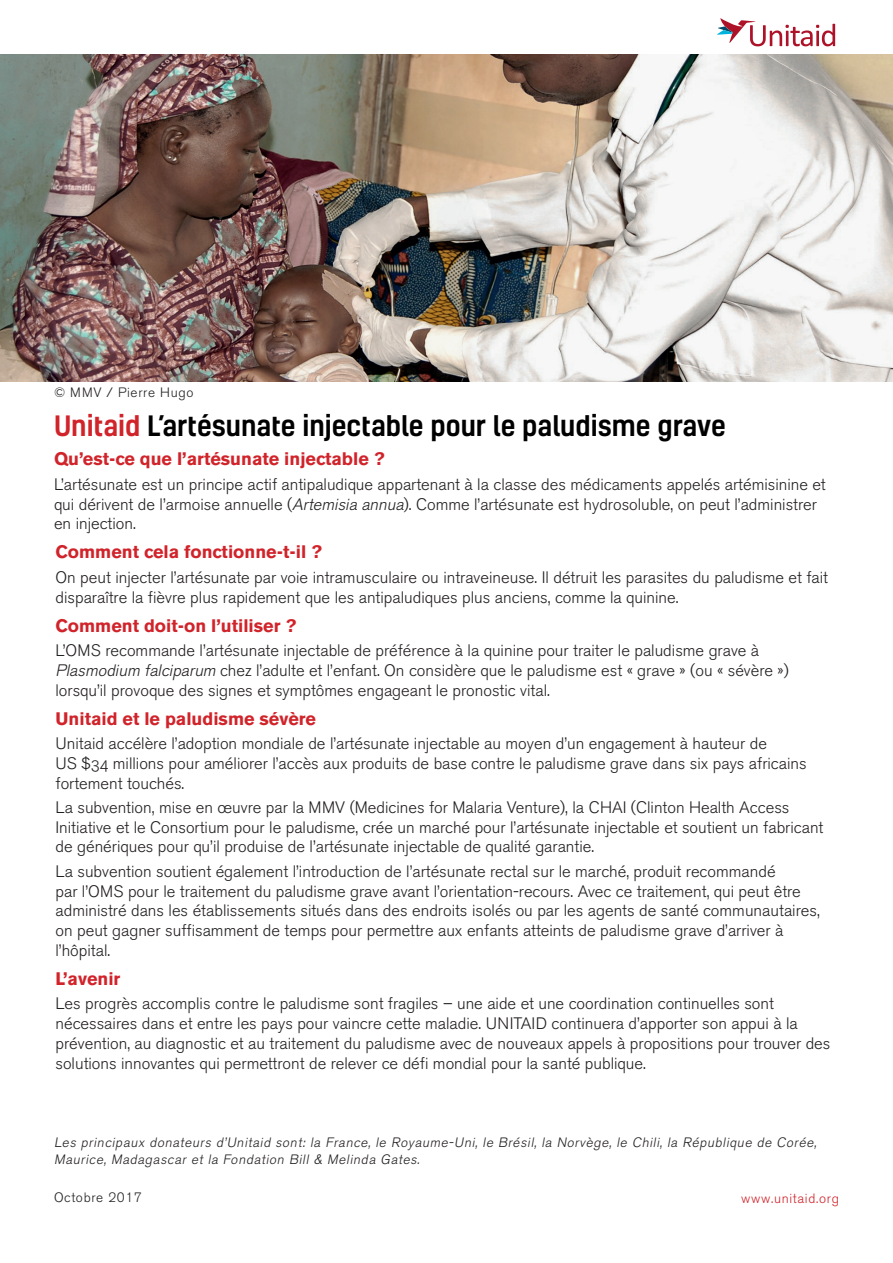
<style>
.page{position:relative;width:893px;height:1263px;background:#fff}
.page>*{position:absolute;margin:0;border:0;box-sizing:border-box;transform-origin:0 0}
.t1{font:500 27px "Kelson";color:#000}
.t2{font:700 18px "Akzidenz Grotesk BE";color:#d1232a}
.t3{font:16.5px/19.8px "Akzidenz Grotesk BE Light Os F";color:#231f20}
.t4{font:italic 300 13.5px/16.2px "Akzidenz Grotesk BE";color:#231f20}
.t5{font:300 13.5px "Akzidenz Grotesk BE";letter-spacing:.05em;color:#d1232a}
.t6{font:13.5px "Akzidenz Grotesk BE Light Os F";letter-spacing:.05em;color:#231f20}
.t7{font:300 13.5px "Akzidenz Grotesk BE";letter-spacing:.05em;color:#231f20}
.s1{color:#d1232a}
.s2{font-style:italic}
</style>
<div class="page">
<svg style="left:717px;top:18px;width:118px;height:28px"></svg>
<img style="left:0;top:54px;width:893px;height:327px">
<p class="t6" style="left:54px;top:385px;width:141px">© MMV / Pierre Hugo</p>
<p class="t1" style="left:54px;top:407px;width:673px"><span class="s1">Unitaid</span> L’artésunate injectable pour le paludisme grave</p>
<p class="t2" style="left:54px;top:449px;width:332px">Qu’est-ce que l’artésunate injectable ?</p>
<p class="t3" style="left:54px;top:474px;width:773px">L’artésunate est un principe actif antipaludique appartenant à la classe des médicaments appelés artémisinine et qui dérivent de l’armoise annuelle (<span class="s2">Artemisia annua</span>). Comme l’artésunate est hydrosoluble, on peut l’administrer en injection.</p>
<p class="t2" style="left:56px;top:542px;width:268px">Comment cela fonctionne-t-il ?</p>
<p class="t3" style="left:56px;top:567px;width:774px">On peut injecter l’artésunate par voie intramusculaire ou intraveineuse. Il détruit les parasites du paludisme et fait disparaître la fièvre plus rapidement que les antipaludiques plus anciens, comme la quinine.</p>
<p class="t2" style="left:56px;top:615px;width:242px">Comment doit-on l’utiliser ?</p>
<p class="t3" style="left:56px;top:641px;width:735px">L’OMS recommande l’artésunate injectable de préférence à la quinine pour traiter le paludisme grave à<br><span class="s2">Plasmodium falciparum</span> chez l’adulte et l’enfant. On considère que le paludisme est « grave » (ou « sévère ») lorsqu’il provoque des signes et symptômes engageant le pronostic vital.</p>
<p class="t2" style="left:56px;top:708px;width:262px">Unitaid et le paludisme sévère</p>
<p class="t3" style="left:56px;top:734px;width:753px">Unitaid accélère l’adoption mondiale de l’artésunate injectable au moyen d’un engagement à hauteur de<br>US $34 millions pour améliorer l’accès aux produits de base contre le paludisme grave dans six pays africains fortement touchés.</p>
<p class="t3" style="left:56px;top:797px;width:769px">La subvention, mise en œuvre par la MMV (Medicines for Malaria Venture), la CHAI (Clinton Health Access<br>Initiative et le Consortium pour le paludisme, crée un marché pour l’artésunate injectable et soutient un fabricant de génériques pour qu’il produise de l’artésunate injectable de qualité garantie.</p>
<p class="t3" style="left:56px;top:861px;width:766px">La subvention soutient également l’introduction de l’artésunate rectal sur le marché, produit recommandé<br>par l’OMS pour le traitement du paludisme grave avant l’orientation-recours. Avec ce traitement, qui peut être administré dans les établissements situés dans des endroits isolés ou par les agents de santé communautaires, on peut gagner suffisamment de temps pour permettre aux enfants atteints de paludisme grave d’arriver à l’hôpital.</p>
<p class="t2" style="left:56px;top:968px;width:66px">L’avenir</p>
<p class="t3" style="left:56px;top:994px;width:776px">Les progrès accomplis contre le paludisme sont fragiles – une aide et une coordination continuelles sont nécessaires dans et entre les pays pour vaincre cette maladie. UNITAID continuera d’apporter son appui à la prévention, au diagnostic et au traitement du paludisme avec de nouveaux appels à propositions pour trouver des solutions innovantes qui permettront de relever ce défi mondial pour la santé publique.</p>
<p class="t4" style="left:54px;top:1135px;width:767px">Les principaux donateurs d’Unitaid sont: la France, le Royaume-Uni, le Brésil, la Norvège, le Chili, la République de Corée,<br>Maurice, Madagascar et la Fondation Bill &amp; Melinda Gates.</p>
<p class="t7" style="left:54px;top:1190px;width:89px">Octobre 2017</p>
<p class="t5" style="left:741px;top:1190px;width:99px">www.unitaid.org</p>
</div>
